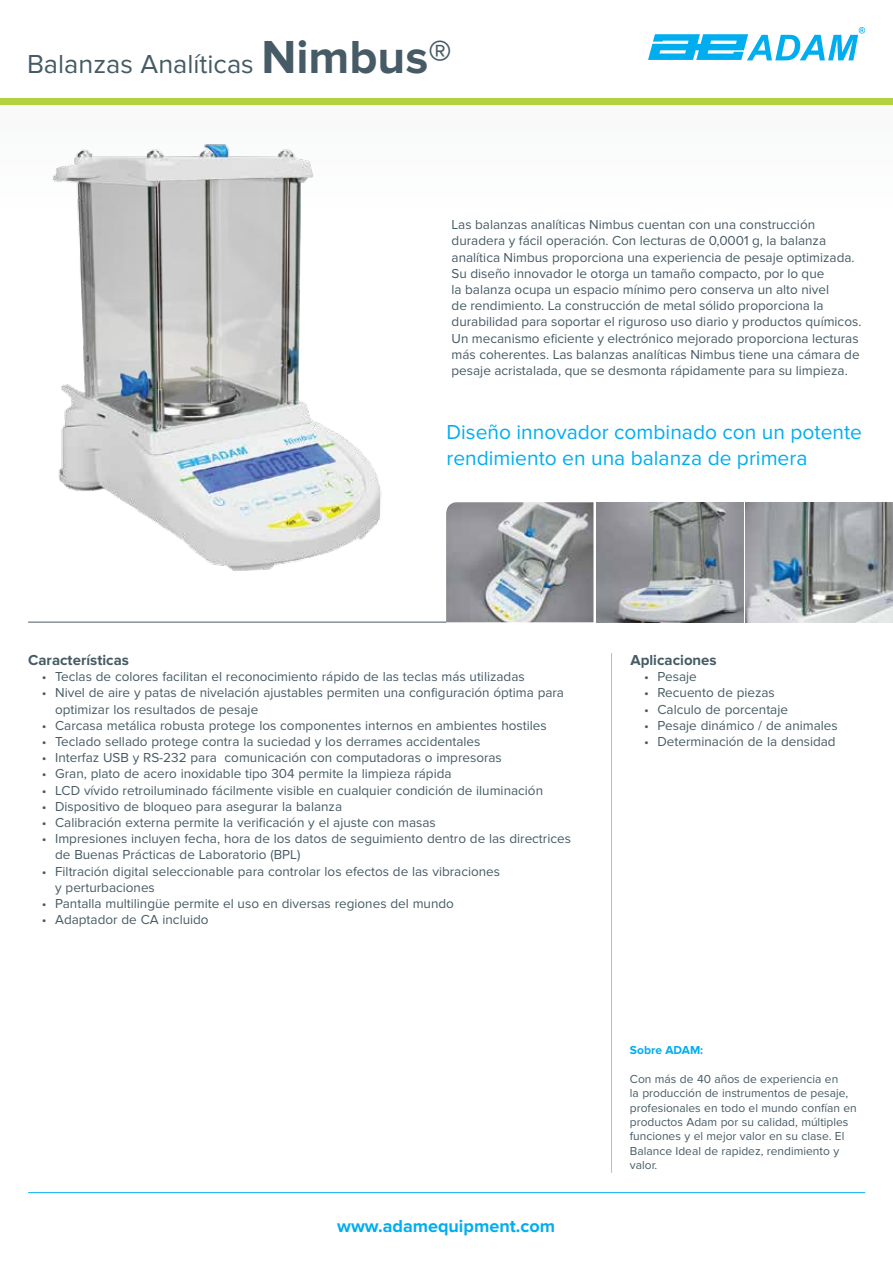
<style>
.page{position:relative;width:893px;height:1263px;background:#fff}
.page>*{position:absolute;margin:0;border:0;box-sizing:border-box;transform-origin:0 0}
.t1{font:27px "Proxima Nova";color:#465b65}
.t2{font:21px/25.2px "Proxima Nova";color:#00aeef}
.t3{font:700 18px "Proxima Nova";color:#00aeef}
.t4{font:700 15px "Proxima Nova";color:#465b65}
.t5{font:13.5px/16.2px "Proxima Nova";color:#465b65}
.t6{font:12px/14.4px "Proxima Nova";color:#465b65}
.t7{font:700 12px "Proxima Nova";color:#00aeef}
.s1{font-weight:700;font-size:48px}
</style>
<div class="page">
<svg style="left:648px;top:27px;width:217px;height:33px"></svg>
<img style="left:745px;top:502px;width:148px;height:120px">
<img style="left:596px;top:502px;width:147px;height:120px">
<img style="left:446px;top:502px;width:147px;height:120px">
<div style="left:0;top:104px;width:893px;height:114px;background:#fafbfb"></div>
<div style="left:0;top:98px;width:893px;height:6px;background:#b2d33e"></div>
<hr style="left:28px;top:1192px;width:837px;height:1px;background:#00aeef">
<hr style="left:28px;top:622px;width:418px;height:1px;background:#465b65">
<hr style="left:611px;top:653px;width:1px;height:520px;background:#b1bfc7">
<img style="left:52px;top:144px;width:330px;height:427px">
<h1 class="t1" style="left:27px;top:48px;width:426px">Balanzas Analíticas <span class="s1">Nimbus®</span></h1>
<p class="t5" style="left:452px;top:217px;width:411px">Las balanzas analíticas Nimbus cuentan con una construcción duradera y fácil operación. Con lecturas de 0,0001 g, la balanza analítica Nimbus proporciona una experiencia de pesaje optimizada.<br>Su diseño innovador le otorga un tamaño compacto, por lo que<br>la balanza ocupa un espacio mínimo pero conserva un alto nivel<br>de rendimiento. La construcción de metal sólido proporciona la durabilidad para soportar el riguroso uso diario y productos químicos.<br>Un mecanismo eficiente y electrónico mejorado proporciona lecturas más coherentes. Las balanzas analíticas Nimbus tiene una cámara de pesaje acristalada, que se desmonta rápidamente para su limpieza.</p>
<h2 class="t2" style="left:446px;top:420px;width:417px">Diseño innovador combinado con un potente rendimiento en una balanza de primera</h2>
<p class="t4" style="left:28px;top:651px;width:102px">Características</p>
<p class="t5" style="left:42px;top:669px;width:485px">• Teclas de colores facilitan el reconocimiento rápido de las teclas más utilizadas</p>
<p class="t5" style="left:55px;top:685px;width:510px;text-indent:-14px">• Nivel de aire y patas de nivelación ajustables permiten una configuración óptima para optimizar los resultados de pesaje</p>
<p class="t5" style="left:42px;top:717px;width:507px">• Carcasa metálica robusta protege los componentes internos en ambientes hostiles</p>
<p class="t5" style="left:42px;top:733px;width:440px">• Teclado sellado protege contra la suciedad y los derrames accidentales</p>
<p class="t5" style="left:42px;top:750px;width:462px">• Interfaz USB y RS-232 para comunicación con computadoras o impresoras</p>
<p class="t5" style="left:42px;top:766px;width:411px">• Gran, plato de acero inoxidable tipo 304 permite la limpieza rápida</p>
<p class="t5" style="left:42px;top:782px;width:503px">• LCD vívido retroiluminado fácilmente visible en cualquier condición de iluminación</p>
<p class="t5" style="left:42px;top:798px;width:302px">• Dispositivo de bloqueo para asegurar la balanza</p>
<p class="t5" style="left:42px;top:814px;width:396px">• Calibración externa permite la verificación y el ajuste con masas</p>
<p class="t5" style="left:55px;top:831px;width:517px;text-indent:-14px">• Impresiones incluyen fecha, hora de los datos de seguimiento dentro de las directrices de Buenas Prácticas de Laboratorio (BPL)</p>
<p class="t5" style="left:55px;top:863px;width:446px;text-indent:-14px">• Filtración digital seleccionable para controlar los efectos de las vibraciones y perturbaciones</p>
<p class="t5" style="left:42px;top:895px;width:414px">• Pantalla multilingüe permite el uso en diversas regiones del mundo</p>
<p class="t5" style="left:42px;top:912px;width:168px">• Adaptador de CA incluido</p>
<h3 class="t3" style="left:337px;top:1215px;width:219px">www.adamequipment.com</h3>
<p class="t4" style="left:630px;top:651px;width:88px">Aplicaciones</p>
<p class="t5" style="left:644px;top:669px;width:54px">• Pesaje</p>
<p class="t5" style="left:644px;top:685px;width:132px">• Recuento de piezas</p>
<p class="t5" style="left:644px;top:701px;width:146px">• Calculo de porcentaje</p>
<p class="t5" style="left:644px;top:717px;width:195px">• Pesaje dinámico / de animales</p>
<p class="t5" style="left:644px;top:733px;width:193px">• Determinación de la densidad</p>
<p class="t7" style="left:630px;top:1043px;width:75px">Sobre ADAM:</p>
<p class="t6" style="left:630px;top:1072px;width:228px">Con más de 40 años de experiencia en<br>la producción de instrumentos de pesaje, profesionales en todo el mundo confían en productos Adam por su calidad, múltiples funciones y el mejor valor en su clase. El Balance Ideal de rapidez, rendimiento y valor.</p>
</div>
